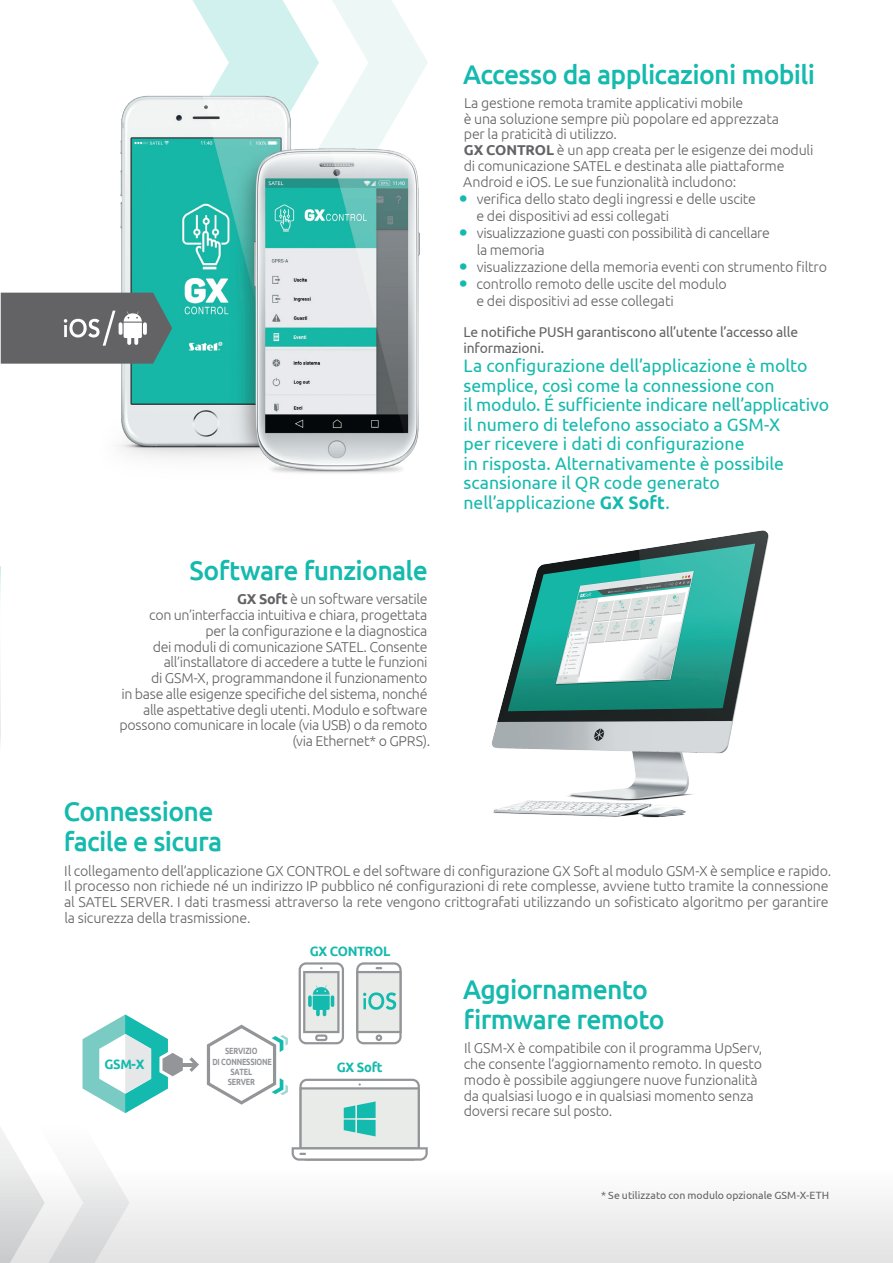
<style>
.page{position:relative;width:893px;height:1263px;background:#fff}
.page>*{position:absolute;margin:0;border:0;box-sizing:border-box;transform-origin:0 0}
.t1{font:500 27px/30px "Ubuntu";letter-spacing:-.025em;color:#15baae}
.t2{font:18px/19.5px "Ubuntu";color:#15baae}
.t3{font:300 14.25px/15.8px "Ubuntu";letter-spacing:-.015em;color:#636366}
.t4{font:14.25px/15.8px "Ubuntu";letter-spacing:-.01em;color:#636366}
.t5{font:700 13.5px "Ubuntu";letter-spacing:-.02em;color:#15baae;scale:.96 1}
.t6{font:10.5px "Ubuntu";color:#636366}
.t7{font:700 9px/10.2px "Ubuntu";letter-spacing:-.025em;color:#939598;text-align:center;scale:.81 1}
.s1{font-weight:700}
</style>
<div class="page">
<div style="left:0;top:1168px;width:893px;height:95px;background:linear-gradient(to bottom,#fefefe,#e2e2e3)"></div>
<svg style="left:192px;top:0;width:236px;height:82px"></svg>
<img style="left:67px;top:82px;width:353px;height:391px">
<img style="left:492px;top:530px;width:277px;height:288px">
<svg style="left:0;top:1014px;width:183px;height:249px"></svg>
<hr style="left:178px;top:1063px;width:17px;height:3px;background:#939598">
<svg style="left:189px;top:1057px;width:10px;height:15px"></svg>
<svg style="left:207px;top:962px;width:221px;height:199px"></svg>
<hr style="left:0;top:608px;width:1px;height:150px;background:#231f20">
<hr style="left:0;top:567px;width:1px;height:69px;background:#15baae">
<svg style="left:1px;top:293px;width:171px;height:71px;background:#6b7375"></svg>
<h1 class="t1" style="left:463px;top:58px;width:353px">Accesso da applicazioni mobili</h1>
<p class="t3" style="left:463px;top:94px;width:352px">La gestione remota tramite applicativi mobile<br>è una soluzione sempre più popolare ed apprezzata<br>per la praticità di utilizzo.<br><span class="s1">GX CONTROL</span> è un app creata per le esigenze dei moduli di comunicazione SATEL e destinata alle piattaforme Android e iOS. Le sue funzionalità includono:</p>
<p class="t3" style="left:476px;top:190px;width:352px;line-height:17.1px">verifica dello stato degli ingressi e delle uscite<br>e dei dispositivi ad essi collegati<br>visualizzazione guasti con possibilità di cancellare<br>la memoria<br>visualizzazione della memoria eventi con strumento filtro controllo remoto delle uscite del modulo<br>e dei dispositivi ad esse collegati</p>
<h1 class="t1" style="left:190px;top:554px;width:240px">Software funzionale</h1>
<p class="t3" style="left:120px;top:591px;width:312px;text-align:right"><span class="s1">GX Soft</span> è un software versatile<br>con un’interfaccia intuitiva e chiara, progettata<br>per la configurazione e la diagnostica<br>dei moduli di comunicazione SATEL. Consente all’installatore di accedere a tutte le funzioni<br>di GSM-X, programmandone il funzionamento<br>in base alle esigenze specifiche del sistema, nonché alle aspettative degli utenti. Modulo e software possono comunicare in locale (via USB) o da remoto (via Ethernet* o GPRS).</p>
<p class="t4" style="left:463px;top:323px;width:336px">Le notifiche PUSH garantiscono all’utente l’accesso alle informazioni.</p>
<p class="t2" style="left:463px;top:355px;width:367px">La configurazione dell’applicazione è molto semplice, così come la connessione con<br>il modulo. É sufficiente indicare nell’applicativo il numero di telefono associato a GSM-X<br>per ricevere i dati di configurazione<br>in risposta. Alternativamente è possibile scansionare il QR code generato nell’applicazione <span class="s1">GX Soft</span>.</p>
<h1 class="t1" style="left:63px;top:796px;width:161px">Connessione facile e sicura</h1>
<p class="t3" style="left:64px;top:862px;width:769px">Il collegamento dell’applicazione GX CONTROL e del software di configurazione GX Soft al modulo GSM-X è semplice e rapido.<br>Il processo non richiede né un indirizzo IP pubblico né configurazioni di rete complesse, avviene tutto tramite la connessione al SATEL SERVER. I dati trasmessi attraverso la rete vengono crittografati utilizzando un sofisticato algoritmo per garantire la sicurezza della trasmissione.</p>
<p class="t5" style="left:104px;top:1056px;width:43px">GSM-X</p>
<p class="t7" style="left:212px;top:1046px;width:75px">SERVIZIO<br>DI CONNESSIONE<br>SATEL<br>SERVER</p>
<p class="t5" style="left:310px;top:943px;width:86px">GX CONTROL</p>
<p class="t5" style="left:337px;top:1059px;width:49px">GX Soft</p>
<h1 class="t1" style="left:463px;top:973px;width:203px">Aggiornamento firmware remoto</h1>
<p class="t3" style="left:464px;top:1040px;width:300px">Il GSM-X è compatibile con il programma UpServ, che consente l’aggiornamento remoto. In questo modo è possibile aggiungere nuove funzionalità da qualsiasi luogo e in qualsiasi momento senza doversi recare sul posto.</p>
<p class="t6" style="left:601px;top:1189px;width:229px">* Se utilizzato con modulo opzionale GSM-X-ETH</p>
</div>
